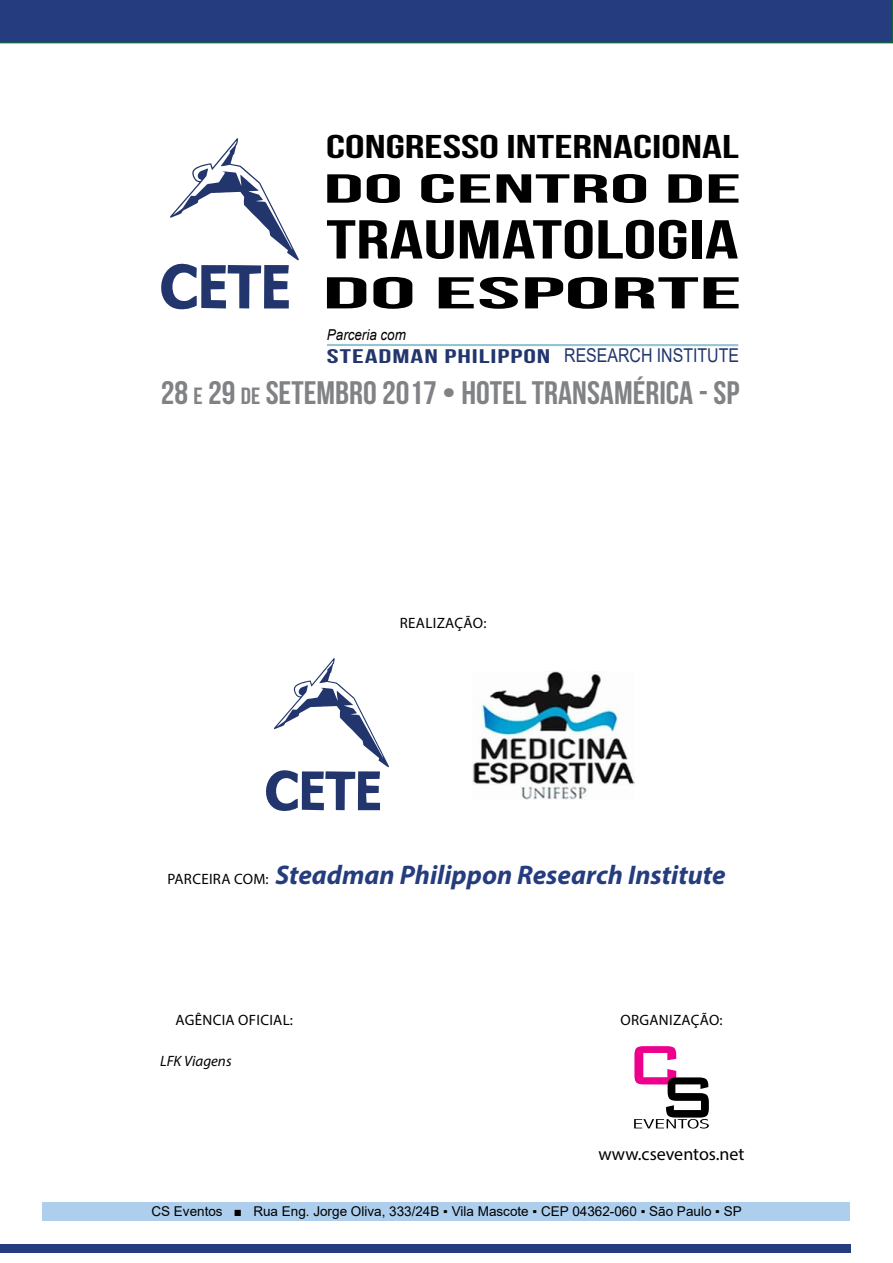
<style>
.page{position:relative;width:893px;height:1263px;background:#fff}
.page>*{position:absolute;margin:0;border:0;box-sizing:border-box;transform-origin:0 0}
.t1{font:54.6px "Bebas Neue";color:#000;scale:1.52 1}
.t2{font:44.4px "Bebas Neue";color:#000;scale:2.62 1}
.t3{font:40.5px "Bebas Neue";color:#000;scale:2.44 1}
.t4{font:33px "Bebas Neue";color:#000;scale:1.49 1}
.t5{font:32.55px "Bebas Neue";color:#808285;scale:1.06 1}
.t6{font:italic 700 27px "Myriad Pro";color:#253c7e}
.t7{font:19.65px "Bebas Neue";letter-spacing:.03em;color:#22366d;scale:1.61 1}
.t8{font:18px "Myriad Pro";color:#000}
.t9{font:15px "Myriad Pro";letter-spacing:.02em;color:#000}
.t10{font:italic 15px "Arial";color:#000;scale:.89 1}
.t11{font:italic 15px "Myriad Pro";color:#000}
.t12{font:13.5px "Arial";color:#000}
.s1{font-family:"Arial";font-size:19.05px}
.s2{font-size:23.55px}
.s3{font-weight:400;font-style:normal;font-size:15px;color:#000}
.s4{font-family:"Times New Roman"}
</style>
<div class="page">
<div style="left:0;top:1244px;width:850px;height:8px;background:#253c7e"></div>
<div style="left:0;top:0;width:893px;height:43px;background:#253c7e"></div>
<div style="left:43px;top:1202px;width:807px;height:18px;background:#adceec"></div>
<svg style="left:634px;top:1046px;width:75px;height:82px"></svg>
<svg style="left:266px;top:658px;width:123px;height:153px"></svg>
<hr style="left:327px;top:344px;width:411px;height:2px;background:#97c4d3">
<svg style="left:161px;top:138px;width:138px;height:172px"></svg>
<img style="left:472px;top:671px;width:162px;height:128px">
<h3 class="t4" style="left:326px;top:129px;width:278px">CONGRESSO INTERNACIONAL</h3>
<h3 class="t3" style="left:323px;top:166px;width:173px">DO CENTRO DE</h3>
<h1 class="t1" style="left:326px;top:210px;width:273px">TRAUMATOLOGIA</h1>
<h2 class="t2" style="left:322px;top:269px;width:162px">DO ESPORTE</h2>
<p class="t10" style="left:327px;top:325px;width:90px">Parceria com</p>
<h3 class="t7" style="left:327px;top:345px;width:257px">STEADMAN PHILIPPON <span class="s1">RESEARCH INSTITUTE</span></h3>
<h3 class="t5" style="left:161px;top:375px;width:547px">28 <span class="s2">E</span> 29 <span class="s2">DE</span> SETEMBRO 2017 • HOTEL TRANSAMÉRICA - SP</h3>
<p class="t9" style="left:400px;top:614px;width:88px">REALIZAÇÃO:</p>
<h3 class="t6" style="left:167px;top:858px;width:560px"><span class="s3">PARCEIRA COM:</span> Steadman Philippon Research Institute</h3>
<p class="t9" style="left:176px;top:1010px;width:119px">AGÊNCIA OFICIAL:</p>
<p class="t11" style="left:160px;top:1051px;width:73px">LFK Viagens</p>
<p class="t9" style="left:620px;top:1010px;width:104px">ORGANIZAÇÃO:</p>
<h3 class="t8" style="left:598px;top:1143px;width:148px">www.cseventos.net</h3>
<p class="t12" style="left:151px;top:1202px;width:592px">CS Eventos <span class="s4">■</span> Rua Eng. Jorge Oliva, 333/24B <span class="s4">▪</span> Vila Mascote <span class="s4">▪</span> CEP 04362-060 <span class="s4">▪</span> São Paulo <span class="s4">▪</span> SP</p>
</div>
